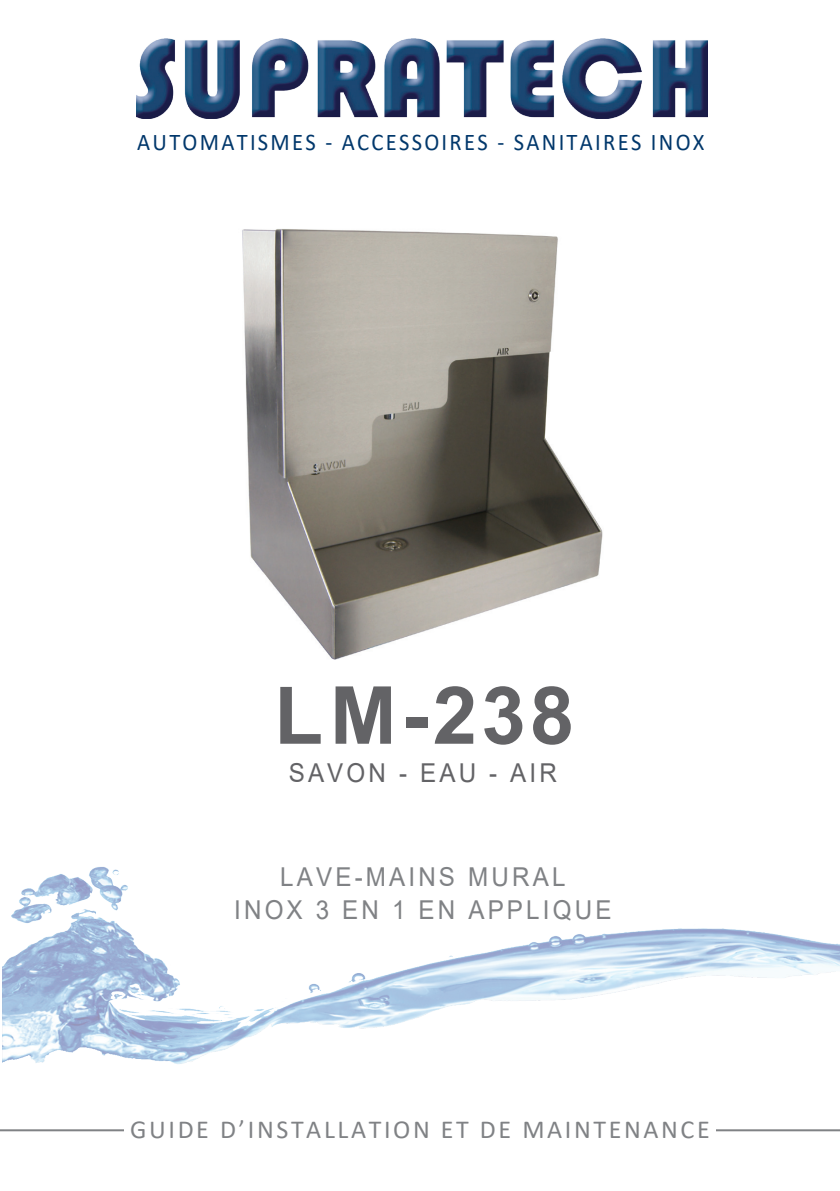
<style>
.page{position:relative;width:840px;height:1191px;background:#fff}
.page>*{position:absolute;margin:0;border:0;box-sizing:border-box;transform-origin:0 0}
.t1{font:700 80px "Arial";color:#636366}
.t2{font:26px "Calibri";letter-spacing:.1em;color:#808285}
.t3{font:26px/33.4px "Arial";letter-spacing:.13em;color:#808285;text-align:center;scale:.93 1}
.t4{font:26px "Arial";letter-spacing:.13em;color:#636366;scale:.93 1}
.t5{font:24px "Calibri";letter-spacing:.1em;color:#00376b;scale:.94 1}
</style>
<div class="page">
<img style="left:242px;top:229px;width:361px;height:431px">
<img style="left:137px;top:39px;width:570px;height:79px">
<img style="left:3px;top:867px;width:836px;height:197px">
<hr style="left:0;top:1129px;width:839px;height:2px;background:#808285">
<div style="left:124px;top:1090px;width:591px;height:75px;background:#fff"></div>
<p class="t5" style="left:137px;top:125px;width:604px">AUTOMATISMES - ACCESSOIRES - SANITAIRES INOX</p>
<h1 class="t1" style="left:274px;top:659px;width:301px">LM-238</h1>
<p class="t4" style="left:288px;top:755px;width:290px">SAVON - EAU - AIR</p>
<p class="t3" style="left:234px;top:860px;width:407px">LAVE-MAINS MURAL<br>INOX 3 EN 1 EN APPLIQUE</p>
<p class="t2" style="left:130px;top:1111px;width:133px">GUIDE D’INSTA</p>
<p class="t2" style="left:324px;top:1111px;width:44px">LLATION</p>
<p class="t2" style="left:440px;top:1111px;width:100px">ET DE MAINTENANCE</p>
</div>
